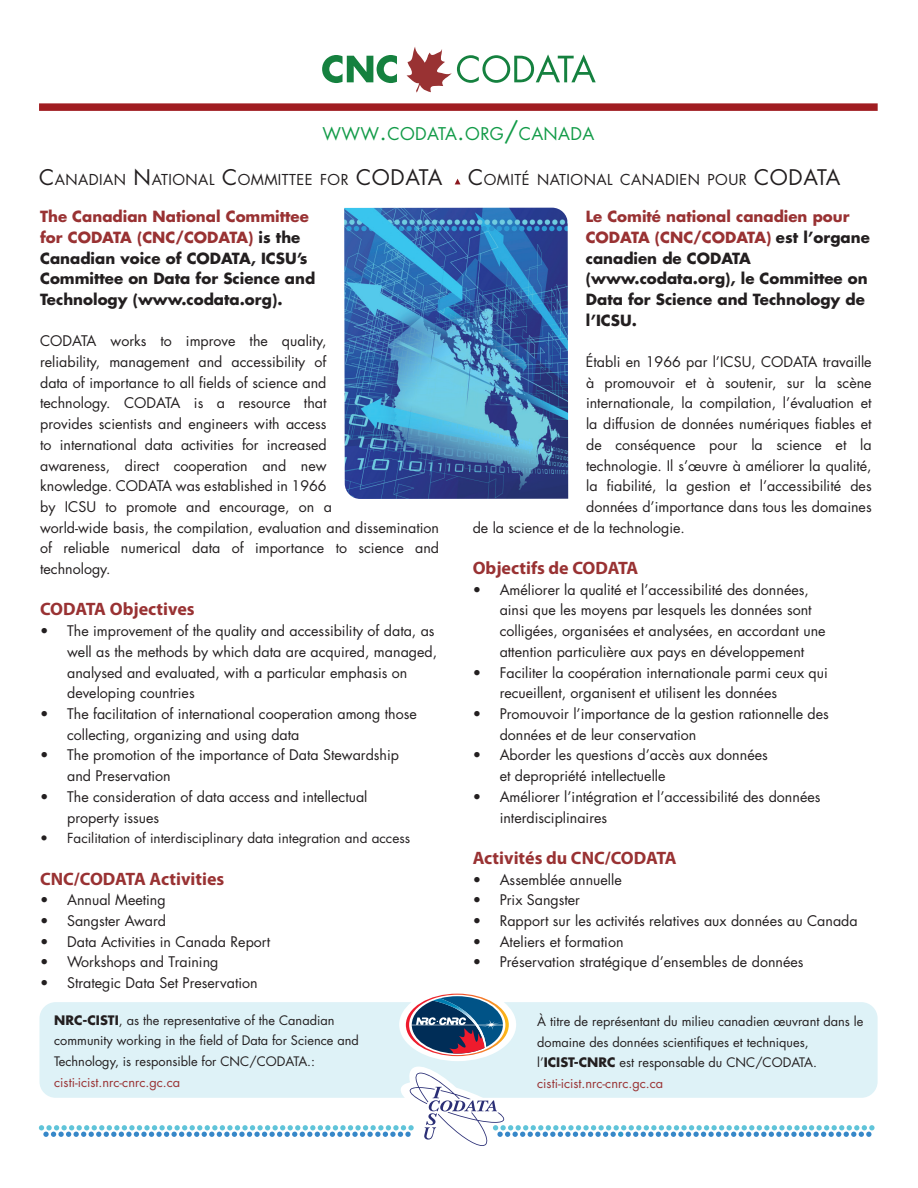
<style>
.page{position:relative;width:918px;height:1188px;background:#fff}
.page>*{position:absolute;margin:0;border:0;box-sizing:border-box;transform-origin:0 0}
.t1{font:700 18px "Myriad Pro";color:#993233}
.t2{font:17.1px "Futura Std";letter-spacing:.02em;color:#129b48}
.t3{font:700 15px/20.7px "Futura Std";color:#231f20}
.t4{font:14.7px "Futura Std";letter-spacing:.03em;color:#231f20}
.t5{font:14.25px/20.7px "Futura Std";color:#231f20}
.t6{font:13.5px "Futura Std";color:#231f20}
.t7{font:12.75px/20.7px "Futura Std";color:#231f20}
.t8{font:12.75px "Futura Std";color:#993233}
.s1{font-size:24.45px}
.s2{font-size:21px}
.s3{color:#993233}
.s4{font-weight:700}
</style>
<div class="page">
<div style="left:39px;top:1002px;width:839px;height:88px;background:#def2f7"></div>
<svg style="left:322px;top:55px;width:75px;height:28px"></svg>
<svg style="left:406px;top:47px;width:190px;height:46px"></svg>
<div style="left:39px;top:103px;width:839px;height:8px;background:#a01d21"></div>
<svg style="left:39px;top:1061px;width:836px;height:85px"></svg>
<img style="left:344px;top:208px;width:224px;height:291px">
<svg style="left:455px;top:179px;width:6px;height:5px"></svg>
<svg style="left:406px;top:994px;width:103px;height:62px"></svg>
<svg style="left:409px;top:995px;width:96px;height:60px"></svg>
<p class="t2" style="left:323px;top:123px;width:273px">WWW<span class="s1">.</span>CODATA<span class="s1">.</span>ORG<span class="s1">/</span>CANADA</p>
<p class="t4" style="left:39px;top:170px;width:405px"><span class="s2">C</span>ANADIAN <span class="s2">N</span>ATIONAL <span class="s2">C</span>OMMITTEE FOR <span class="s2">CODATA</span></p>
<p class="t3" style="left:40px;top:206px;width:277px"><span class="s3">The Canadian National Committee for CODATA (CNC/CODATA)</span> is the<br>Canadian voice of CODATA, ICSU’s<br>Committee on Data for Science and<br>Technology (www.codata.org).</p>
<p class="t5" style="left:40px;top:331px;width:401px">CODATA works to improve the quality,<br>reliability, management and accessibility of<br>data of importance to all fields of science and<br>technology. CODATA is a resource that<br>provides scientists and engineers with access<br>to international data activities for increased<br>awareness, direct cooperation and new<br>knowledge. CODATA was established in 1966<br>by ICSU to promote and encourage, on a<br>world-wide basis, the compilation, evaluation and dissemination of reliable numerical data of importance to science and technology.</p>
<p class="t1" style="left:40px;top:598px;width:156px">CODATA Objectives</p>
<p class="t5" style="left:67px;top:621px;width:372px;text-indent:-27px">• The improvement of the quality and accessibility of data, as well as the methods by which data are acquired, managed, analysed and evaluated, with a particular emphasis on developing countries</p>
<p class="t5" style="left:67px;top:704px;width:351px;text-indent:-27px">• The facilitation of international cooperation among those collecting, organizing and using data</p>
<p class="t5" style="left:67px;top:745px;width:333px;text-indent:-27px">• The promotion of the importance of Data Stewardship and Preservation</p>
<p class="t5" style="left:67px;top:786px;width:302px;text-indent:-27px">• The consideration of data access and intellectual property issues</p>
<p class="t6" style="left:40px;top:830px;width:372px">• Facilitation of interdisciplinary data integration and access</p>
<p class="t1" style="left:40px;top:867px;width:186px">CNC/CODATA Activities</p>
<p class="t5" style="left:40px;top:890px;width:127px">• Annual Meeting</p>
<p class="t5" style="left:40px;top:911px;width:128px">• Sangster Award</p>
<p class="t5" style="left:40px;top:931px;width:232px">• Data Activities in Canada Report</p>
<p class="t5" style="left:40px;top:952px;width:180px">• Workshops and Training</p>
<p class="t5" style="left:40px;top:973px;width:219px">• Strategic Data Set Preservation</p>
<p class="t7" style="left:54px;top:1010px;width:306px"><span class="s4">NRC-CISTI</span>, as the representative of the Canadian community working in the field of Data for Science and<br>Technology, is responsible for CNC/CODATA.:</p>
<p class="t8" style="left:54px;top:1074px;width:127px">cisti-icist.nrc-cnrc.gc.ca</p>
<p class="t4" style="left:468px;top:170px;width:374px"><span class="s2">C</span>OMITÉ NATIONAL CANADIEN POUR <span class="s2">CODATA</span></p>
<p class="t3" style="left:586px;top:206px;width:286px"><span class="s3">Le Comité national canadien pour<br>CODATA (CNC/CODATA)</span> est l’organe canadien de CODATA (www.codata.org), le Committee on<br>Data for Science and Technology de l’ICSU.</p>
<p class="t5" style="left:586px;top:352px;width:287px">Établi en 1966 par l’ICSU, CODATA travaille</p>
<p class="t5" style="left:586px;top:372px;width:287px">à promouvoir et à soutenir, sur la scène</p>
<p class="t5" style="left:586px;top:393px;width:287px">internationale, la compilation, l’évaluation et</p>
<p class="t5" style="left:586px;top:414px;width:287px">la diffusion de données numériques fiables et</p>
<p class="t5" style="left:586px;top:434px;width:287px">de conséquence pour la science et la</p>
<p class="t5" style="left:586px;top:455px;width:287px">technologie. Il s’œuvre à améliorer la qualité,</p>
<p class="t5" style="left:586px;top:476px;width:287px">la fiabilité, la gestion et l’accessibilité des</p>
<p class="t5" style="left:586px;top:497px;width:287px">données d’importance dans tous les domaines</p>
<p class="t5" style="left:473px;top:517px;width:214px">de la science et de la technologie.</p>
<p class="t1" style="left:473px;top:556px;width:167px">Objectifs de CODATA</p>
<p class="t5" style="left:500px;top:579px;width:327px;text-indent:-27px">• Améliorer la qualité et l’accessibilité des données, ainsi que les moyens par lesquels les données sont colligées, organisées et analysées, en accordant une attention particulière aux pays en développement</p>
<p class="t5" style="left:500px;top:662px;width:330px;text-indent:-27px">• Faciliter la coopération internationale parmi ceux qui recueillent, organisent et utilisent les données</p>
<p class="t5" style="left:500px;top:704px;width:331px;text-indent:-27px">• Promouvoir l’importance de la gestion rationnelle des données et de leur conservation</p>
<p class="t5" style="left:500px;top:745px;width:270px;text-indent:-27px">• Aborder les questions d’accès aux données et depropriété intellectuelle</p>
<p class="t5" style="left:500px;top:786px;width:322px;text-indent:-27px">• Améliorer l’intégration et l’accessibilité des données interdisciplinaires</p>
<p class="t1" style="left:473px;top:846px;width:206px">Activités du CNC/CODATA</p>
<p class="t5" style="left:473px;top:869px;width:151px">• Assemblée annuelle</p>
<p class="t5" style="left:473px;top:890px;width:109px">• Prix Sangster</p>
<p class="t5" style="left:473px;top:911px;width:387px">• Rapport sur les activités relatives aux données au Canada</p>
<p class="t5" style="left:473px;top:931px;width:152px">• Ateliers et formation</p>
<p class="t5" style="left:473px;top:952px;width:332px">• Préservation stratégique d’ensembles de données</p>
<p class="t7" style="left:537px;top:1011px;width:328px">À titre de représentant du milieu canadien œuvrant dans le domaine des données scientifiques et techniques, l’<span class="s4">ICIST-CNRC</span> est responsable du CNC/CODATA. <span class="s3">cisti-icist.nrc-cnrc.gc.ca</span></p>
</div>
